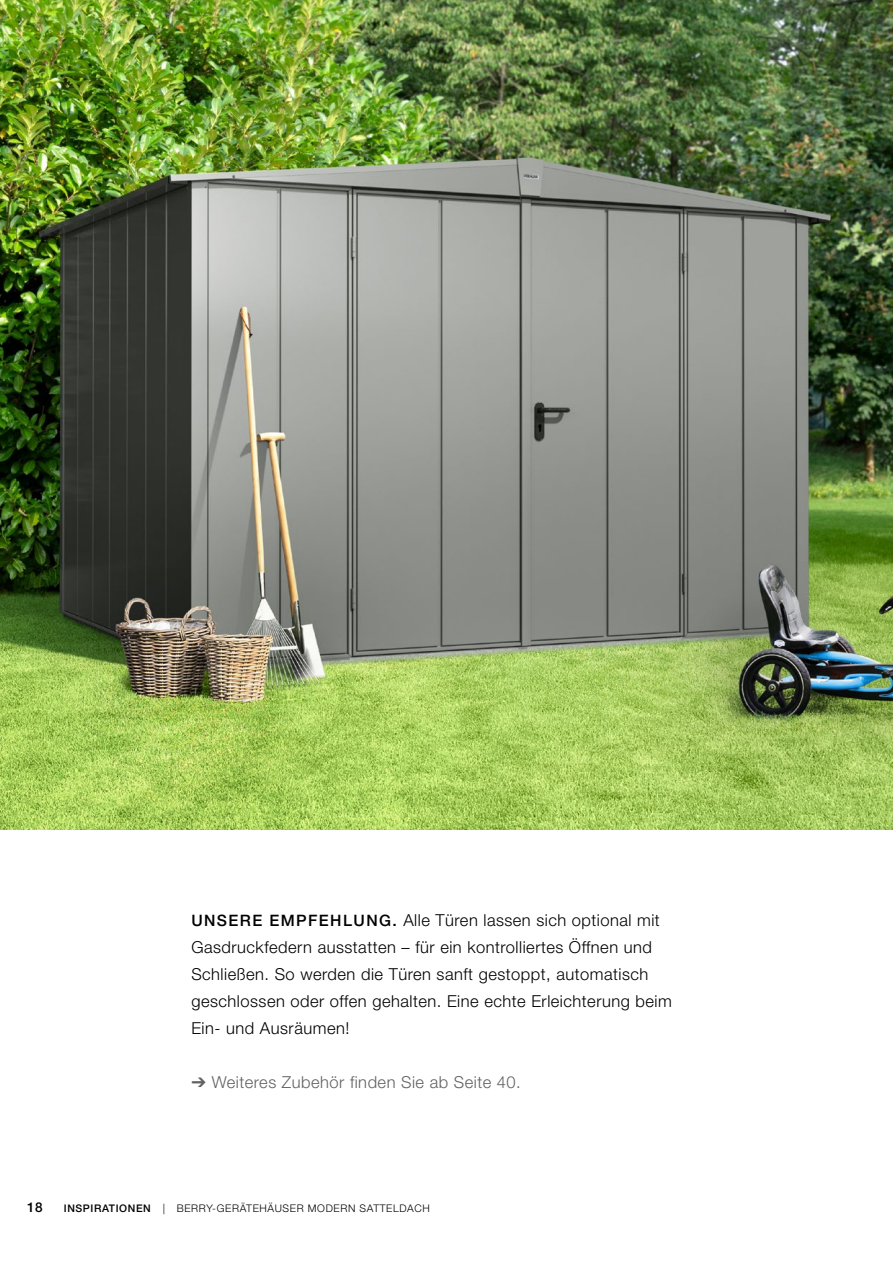
<style>
.page{position:relative;width:893px;height:1263px;background:#fff}
.page>*{position:absolute;margin:0;border:0;box-sizing:border-box;transform-origin:0 0}
.t1{font:300 16.5px/27px "Hoermann Helvetica Neue";letter-spacing:.03em;color:#000}
.t2{font:300 16.5px "Hoermann Helvetica Neue";letter-spacing:.03em;color:#626261}
.t3{font:500 13.5px "Hoermann Helvetica Neue";color:#000}
.t4{font:300 10.5px "Hoermann Helvetica Neue";letter-spacing:.06em;color:#000}
.s1{font-weight:500;font-size:15.75px}
.s2{font-weight:500}
</style>
<div class="page">
<img style="left:0;top:0;width:893px;height:829px">
<p class="t1" style="left:191px;top:905px;width:482px"><span class="s1">UNSERE EMPFEHLUNG.</span> Alle Türen lassen sich optional mit Gasdruckfedern ausstatten – für ein kontrolliertes Öffnen und Schließen. So werden die Türen sanft gestoppt, automatisch geschlossen oder offen gehalten. Eine echte Erleichterung beim Ein- und Ausräumen!</p>
<p class="t2" style="left:191px;top:1070px;width:331px">➔ Weiteres Zubehör finden Sie ab Seite 40.</p>
<p class="t3" style="left:27px;top:1198px;width:17px">18</p>
<p class="t4" style="left:64px;top:1201px;width:368px"><span class="s2">INSPIRATIONEN</span> | BERRY-GERÄTEHÄUSER MODERN SATTELDACH</p>
</div>
